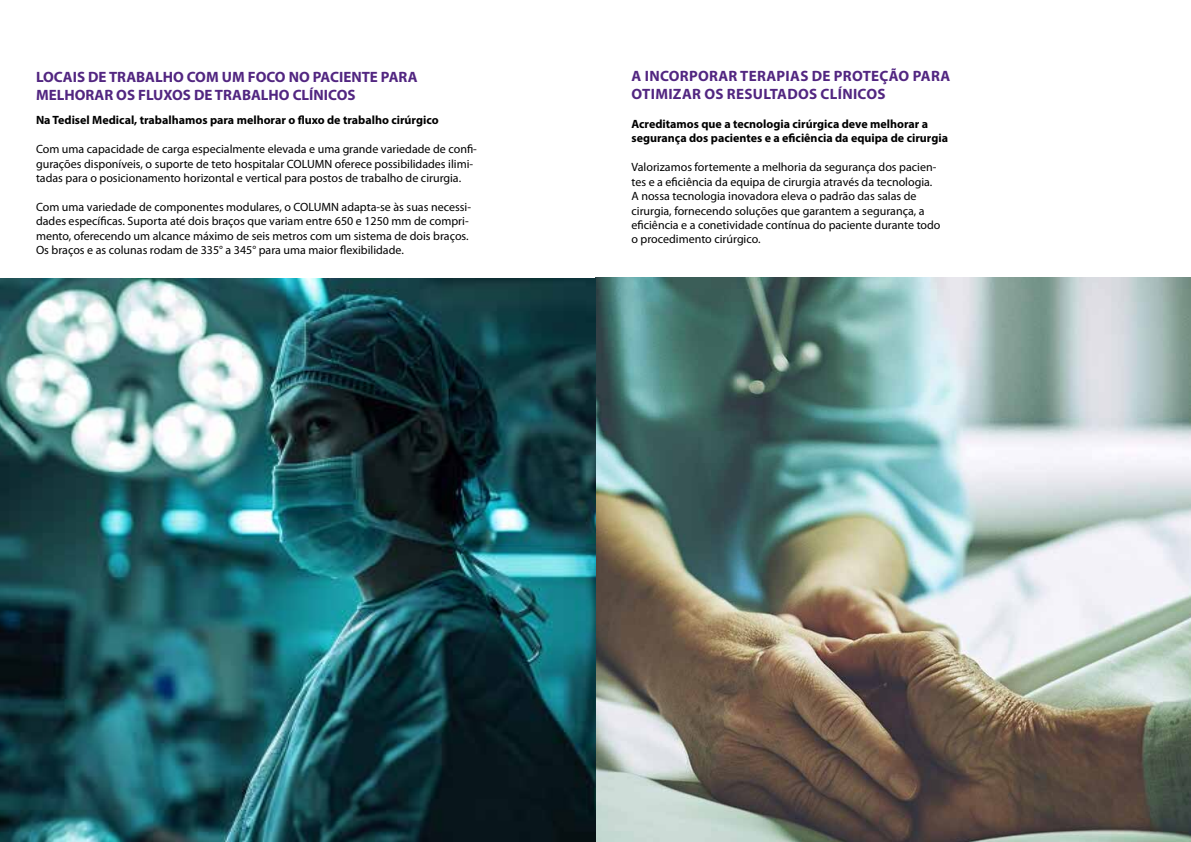
<style>
.page{position:relative;width:1191px;height:842px;background:#fff}
.page>*{position:absolute;margin:0;border:0;box-sizing:border-box;transform-origin:0 0}
.t1{font:700 15px/18px "Myriad Pro";color:#522681}
.t2{font:700 15px/18px "Myriad Pro";letter-spacing:.02em;color:#522681}
.t3{font:12px/14.4px "Myriad Pro";color:#000}
.t4{font:700 12px/14.4px "Myriad Pro";color:#000}
</style>
<div class="page">
<img style="left:0;top:278px;width:1191px;height:564px">
<p class="t1" style="left:36px;top:68px;width:383px">LOCAIS DE TRABALHO COM UM FOCO NO PACIENTE PARA<br>MELHORAR OS FLUXOS DE TRABALHO CLÍNICOS</p>
<p class="t4" style="left:36px;top:112px;width:404px">Na Tedisel Medical, trabalhamos para melhorar o fluxo de trabalho cirúrgico</p>
<p class="t3" style="left:36px;top:142px;width:442px">Com uma capacidade de carga especialmente elevada e uma grande variedade de confi&shy;gurações disponíveis, o suporte de teto hospitalar COLUMN oferece possibilidades ilimi&shy;tadas para o posicionamento horizontal e vertical para postos de trabalho de cirurgia.</p>
<p class="t3" style="left:36px;top:199px;width:436px">Com uma variedade de componentes modulares, o COLUMN adapta-se às suas necessi&shy;dades específicas. Suporta até dois braços que variam entre 650 e 1250 mm de compri&shy;mento, oferecendo um alcance máximo de seis metros com um sistema de dois braços.<br>Os braços e as colunas rodam de 335° a 345° para uma maior flexibilidade.</p>
<p class="t2" style="left:631px;top:67px;width:320px">A INCORPORAR TERAPIAS DE PROTEÇÃO PARA<br>OTIMIZAR OS RESULTADOS CLÍNICOS</p>
<p class="t4" style="left:631px;top:116px;width:318px">Acreditamos que a tecnologia cirúrgica deve melhorar a segurança dos pacientes e a eficiência da equipa de cirurgia</p>
<p class="t3" style="left:631px;top:160px;width:310px">Valorizamos fortemente a melhoria da segurança dos pacien&shy;tes e a eficiência da equipa de cirurgia através da tecnologia.<br>A nossa tecnologia inovadora eleva o padrão das salas de cirurgia, fornecendo soluções que garantem a segurança, a eficiência e a conetividade contínua do paciente durante todo o procedimento cirúrgico.</p>
</div>
